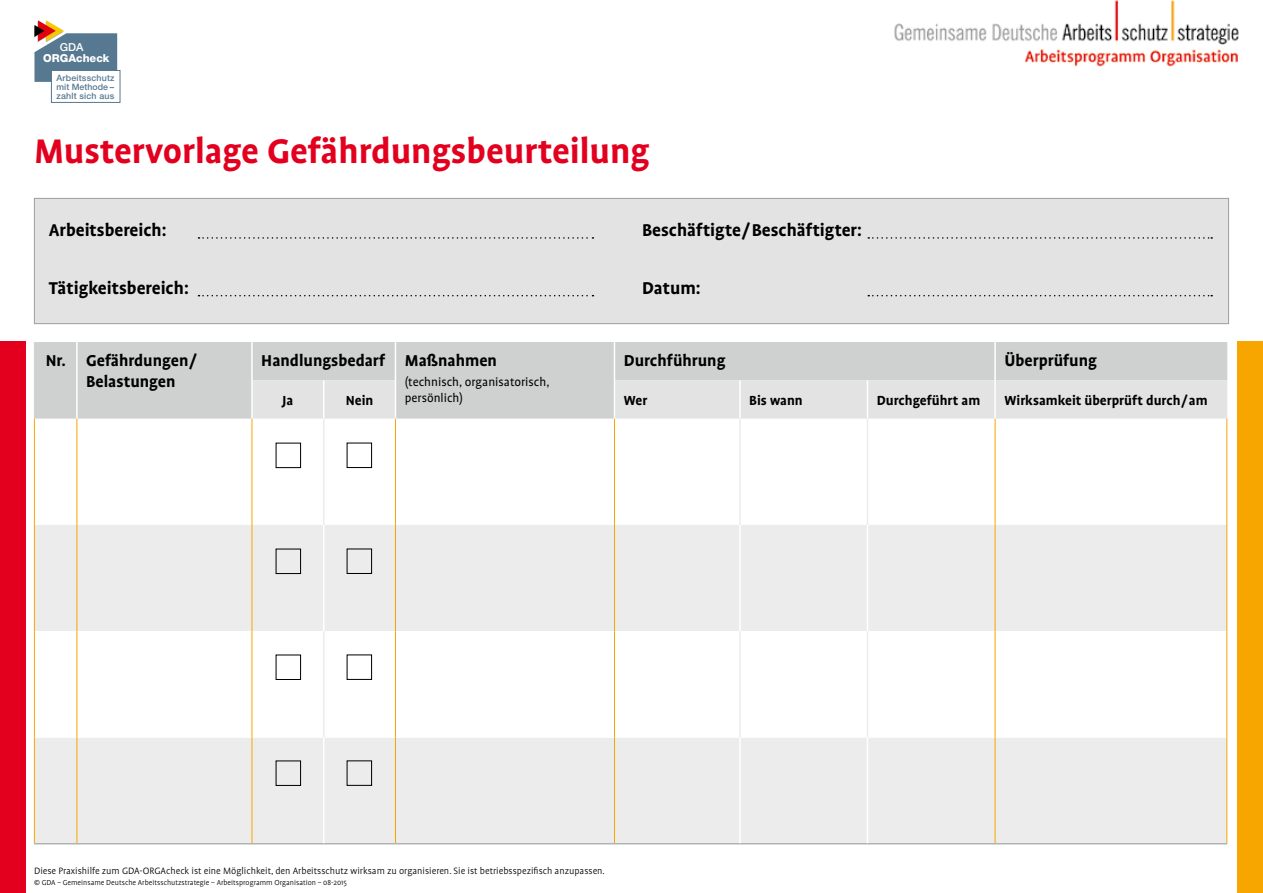
<style>
.page{position:relative;width:1263px;height:893px;background:#fff}
.page>*{position:absolute;margin:0;border:0;box-sizing:border-box;transform-origin:0 0}
.Head{font:700 39px "Profile OT";color:#e3001f}
.Tabelle_fließtext_Ab{font:700 19.5px "Profile OT";color:#000}
.T_Head{font:700 18px/21.6px "Profile OT";color:#000}
.Tabelle_fließtext{font:700 15px "Profile OT";color:#000}
.Tabelle_fließtext-2{font:13.5px/16.2px "Profile OT";color:#000}
.t1{font:800 11.1px "Helvetica Neue LT Pro";color:#fff}
.t2{font:500 11.1px "Helvetica Neue LT Pro";color:#fff}
.t3{font:300 10.5px "Profile OT";color:#000}
.t4{font:500 8.85px/9px "Helvetica Neue LT Pro";letter-spacing:.02em;color:#567991;text-align:justify}
.t5{font:300 8.25px "Profile OT";color:#000}
</style>
<div class="page">
<div style="left:1237px;top:341px;width:26px;height:552px;background:#f7a600"></div>
<div style="left:0;top:341px;width:26px;height:552px;background:#e3001f"></div>
<img style="left:894px;top:0;width:345px;height:67px">
<svg style="left:34px;top:20px;width:83px;height:62px"></svg>
<div style="left:54px;top:72px;width:64px;height:32px;background:#fff"></div>
<div style="left:51px;top:70px;width:69px;height:33px;border:1px solid #567991"></div>
<div style="left:34px;top:198px;width:1195px;height:126px;background:#e3e3e3;border:1px solid #9c9d9d"></div>
<svg style="left:198px;top:237px;width:395px;height:2px"></svg>
<svg style="left:198px;top:295px;width:395px;height:1px"></svg>
<svg style="left:868px;top:237px;width:344px;height:2px"></svg>
<svg style="left:868px;top:295px;width:344px;height:1px"></svg>
<div style="left:35px;top:342px;width:1191px;height:77px;background:#cfd0d0"></div>
<svg style="left:253px;top:380px;width:973px;height:39px;background:#dedfdf"></svg>
<div style="left:35px;top:525px;width:1191px;height:318px;background:#ececed"></div>
<svg style="left:35px;top:631px;width:1191px;height:106px"></svg>
<hr style="left:34px;top:419px;width:1px;height:106px;background:#f7a600">
<hr style="left:77px;top:419px;width:1px;height:106px;background:#f7a600">
<hr style="left:252px;top:419px;width:1px;height:106px;background:#f7a600">
<hr style="left:395px;top:419px;width:1px;height:106px;background:#f7a600">
<hr style="left:614px;top:419px;width:1px;height:106px;background:#f7a600">
<hr style="left:995px;top:419px;width:1px;height:106px;background:#f7a600">
<hr style="left:1226px;top:419px;width:1px;height:106px;background:#f7a600">
<hr style="left:34px;top:525px;width:1px;height:106px;background:#f7a600">
<hr style="left:77px;top:525px;width:1px;height:106px;background:#f7a600">
<hr style="left:252px;top:525px;width:1px;height:106px;background:#f7a600">
<hr style="left:395px;top:525px;width:1px;height:106px;background:#f7a600">
<hr style="left:614px;top:525px;width:1px;height:106px;background:#f7a600">
<hr style="left:995px;top:525px;width:1px;height:106px;background:#f7a600">
<hr style="left:1226px;top:525px;width:1px;height:106px;background:#f7a600">
<hr style="left:34px;top:631px;width:1px;height:106px;background:#f7a600">
<hr style="left:77px;top:631px;width:1px;height:106px;background:#f7a600">
<hr style="left:252px;top:631px;width:1px;height:106px;background:#f7a600">
<hr style="left:395px;top:631px;width:1px;height:106px;background:#f7a600">
<hr style="left:614px;top:631px;width:1px;height:106px;background:#f7a600">
<hr style="left:995px;top:631px;width:1px;height:106px;background:#f7a600">
<hr style="left:1226px;top:631px;width:1px;height:106px;background:#f7a600">
<hr style="left:34px;top:737px;width:1px;height:106px;background:#f7a600">
<hr style="left:77px;top:737px;width:1px;height:106px;background:#f7a600">
<hr style="left:252px;top:737px;width:1px;height:106px;background:#f7a600">
<hr style="left:395px;top:737px;width:1px;height:106px;background:#f7a600">
<hr style="left:614px;top:737px;width:1px;height:106px;background:#f7a600">
<hr style="left:995px;top:737px;width:1px;height:106px;background:#f7a600">
<hr style="left:1226px;top:737px;width:1px;height:106px;background:#f7a600">
<hr style="left:34px;top:342px;width:1px;height:38px;background:#cfd0d0">
<hr style="left:1226px;top:342px;width:1px;height:38px;background:#cfd0d0">
<hr style="left:34px;top:843px;width:43px;height:1px;background:#9c9d9d">
<hr style="left:77px;top:843px;width:175px;height:1px;background:#9c9d9d">
<hr style="left:252px;top:843px;width:72px;height:1px;background:#9c9d9d">
<hr style="left:324px;top:843px;width:71px;height:1px;background:#9c9d9d">
<hr style="left:395px;top:843px;width:219px;height:1px;background:#9c9d9d">
<hr style="left:614px;top:843px;width:126px;height:1px;background:#9c9d9d">
<hr style="left:740px;top:843px;width:127px;height:1px;background:#9c9d9d">
<hr style="left:867px;top:843px;width:128px;height:1px;background:#9c9d9d">
<hr style="left:995px;top:843px;width:232px;height:1px;background:#9c9d9d">
<hr style="left:76px;top:342px;width:2px;height:38px;background:#fff">
<hr style="left:76px;top:380px;width:2px;height:39px;background:#fff">
<hr style="left:251px;top:342px;width:2px;height:38px;background:#fff">
<hr style="left:395px;top:342px;width:1px;height:38px;background:#fff">
<hr style="left:614px;top:342px;width:1px;height:38px;background:#fff">
<hr style="left:994px;top:342px;width:2px;height:38px;background:#fff">
<hr style="left:251px;top:380px;width:2px;height:39px;background:#fff">
<hr style="left:323px;top:380px;width:1px;height:39px;background:#fff">
<hr style="left:395px;top:380px;width:1px;height:39px;background:#fff">
<hr style="left:614px;top:380px;width:1px;height:39px;background:#fff">
<hr style="left:739px;top:380px;width:2px;height:39px;background:#fff">
<hr style="left:867px;top:380px;width:1px;height:39px;background:#fff">
<hr style="left:994px;top:380px;width:2px;height:39px;background:#fff">
<hr style="left:34px;top:380px;width:1px;height:39px;background:#cfd0d0">
<hr style="left:1226px;top:380px;width:1px;height:39px;background:#e3e3e3">
<hr style="left:323px;top:419px;width:1px;height:106px;background:#ececed">
<hr style="left:323px;top:525px;width:1px;height:106px;background:#fff">
<hr style="left:739px;top:419px;width:2px;height:106px;background:#ececed">
<hr style="left:867px;top:419px;width:1px;height:106px;background:#ececed">
<hr style="left:739px;top:525px;width:2px;height:106px;background:#fff">
<hr style="left:867px;top:525px;width:1px;height:106px;background:#fff">
<hr style="left:323px;top:631px;width:1px;height:106px;background:#ececed">
<hr style="left:739px;top:631px;width:2px;height:106px;background:#ececed">
<hr style="left:867px;top:631px;width:1px;height:106px;background:#ececed">
<hr style="left:323px;top:737px;width:1px;height:106px;background:#fff">
<hr style="left:739px;top:737px;width:2px;height:106px;background:#fff">
<hr style="left:867px;top:737px;width:1px;height:106px;background:#fff">
<div style="left:276px;top:443px;width:25px;height:25px;border:1px solid #000"></div>
<div style="left:347px;top:442px;width:25px;height:26px;border:1px solid #000"></div>
<div style="left:347px;top:548px;width:25px;height:26px;border:1px solid #000"></div>
<div style="left:276px;top:548px;width:25px;height:26px;border:1px solid #000"></div>
<div style="left:276px;top:760px;width:25px;height:26px;border:1px solid #000"></div>
<div style="left:347px;top:654px;width:25px;height:26px;border:1px solid #000"></div>
<div style="left:347px;top:760px;width:25px;height:26px;border:1px solid #000"></div>
<div style="left:276px;top:654px;width:25px;height:26px;border:1px solid #000"></div>
<p class="t2" style="left:60px;top:40px;width:25px">GDA</p>
<p class="t1" style="left:43px;top:52px;width:68px">ORGAcheck</p>
<p class="t4" style="left:57px;top:73px;width:59px">Arbeitsschutz mit Methode – zahlt sich aus</p>
<p class="Head" style="left:34px;top:130px;width:617px">Mustervorlage Gefährdungsbeurteilung</p>
<p class="Tabelle_fließtext_Ab" style="left:49px;top:220px;width:119px">Arbeitsbereich:</p>
<p class="Tabelle_fließtext_Ab" style="left:49px;top:278px;width:141px">Tätigkeitsbereich:</p>
<p class="Tabelle_fließtext_Ab" style="left:642px;top:220px;width:221px">Beschäftigte / Beschäftigter:</p>
<p class="Tabelle_fließtext_Ab" style="left:642px;top:278px;width:60px">Datum:</p>
<p class="T_Head" style="left:624px;top:350px;width:103px">Durchführung</p>
<p class="T_Head" style="left:1004px;top:350px;width:94px">Überprüfung</p>
<p class="T_Head" style="left:46px;top:350px;width:22px">Nr.</p>
<p class="T_Head" style="left:86px;top:350px;width:112px">Gefährdungen /<br>Belastungen</p>
<p class="T_Head" style="left:261px;top:350px;width:126px">Handlungsbedarf</p>
<p class="T_Head" style="left:405px;top:350px;width:94px">Maßnahmen</p>
<p class="Tabelle_fließtext-2" style="left:405px;top:374px;width:146px">(technisch, organisatorisch, persönlich)</p>
<p class="Tabelle_fließtext" style="left:282px;top:392px;width:13px">Ja</p>
<p class="Tabelle_fließtext" style="left:346px;top:392px;width:29px">Nein</p>
<p class="Tabelle_fließtext" style="left:624px;top:393px;width:25px">Wer</p>
<p class="Tabelle_fließtext" style="left:749px;top:393px;width:55px">Bis wann</p>
<p class="Tabelle_fließtext" style="left:877px;top:393px;width:105px">Durchgeführt am</p>
<p class="Tabelle_fließtext" style="left:1004px;top:393px;width:205px">Wirksamkeit überprüft durch / am</p>
<p class="t3" style="left:34px;top:865px;width:572px">Diese Praxishilfe zum GDA-ORGAcheck ist eine Möglichkeit, den Arbeitsschutz wirksam zu organisieren. Sie ist betriebsspezifisch anzupassen.</p>
<p class="t5" style="left:34px;top:878px;width:314px">© GDA – Gemeinsame Deutsche Arbeitsschutzstrategie – Arbeitsprogramm Organisation – 08-2015</p>
</div>
